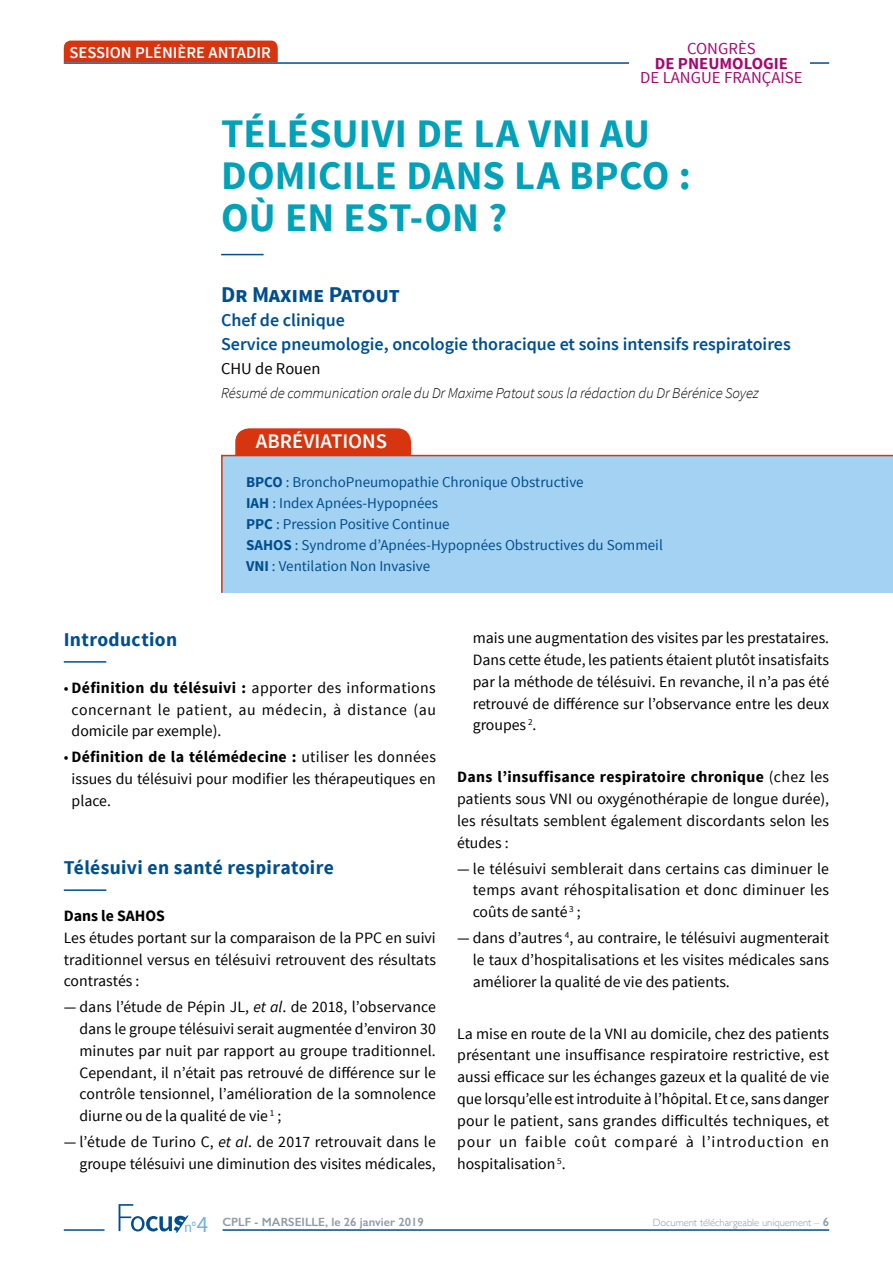
<style>
.page{position:relative;width:893px;height:1263px;background:#fff}
.page>*{position:absolute;margin:0;border:0;box-sizing:border-box;transform-origin:0 0}
.t1{font:700 40.5px/42px "Source Sans Pro";letter-spacing:.005em;color:#00a1b9}
.t2{font:700 22.5px "Source Sans Pro";letter-spacing:-.01em;color:#004e8e}
.t3{font:600 20.7px "Source Sans Pro";color:#fff}
.t4{font:700 19.5px "Source Sans Pro";letter-spacing:.02em;color:#004e8e}
.t5{font:600 18px/24px "Source Sans Pro";color:#004e8e}
.t6{font:16.65px "Source Sans Pro";color:#a5096e}
.t7{font:700 16.65px "Source Sans Pro";color:#a5096e}
.t8{font:600 16.5px "Source Sans Pro";color:#fff}
.t9{font:16.5px "Source Sans Pro";color:#000}
.t10{font:15.75px/21.8px "Source Sans Pro";color:#000;text-align:justify}
.t11{font:700 15.75px "Source Sans Pro";color:#000}
.t12{font:15px/21px "Source Sans Pro";color:#004e8e}
.t13{font:italic 300 15px "Source Sans Pro";letter-spacing:-.01em;color:#000}
.t14{font:600 12px "Gill Sans";color:#909ba5}
.t15{font:300 10.5px "Gill Sans";color:#909ba5}
.s1{font-weight:700}
.s2{font-style:italic}
.s3{font-family:"Source Sans Pro";font-weight:400;font-size:14.7px;color:#71b2e2}
.s4{font-family:"Source Sans Pro";font-weight:400;font-size:23.25px;color:#71b2e2}
.s5{font-weight:600;font-size:12px}
</style>
<div class="page">
<hr style="left:223px;top:1229px;width:606px;height:2px;background:#004e8e">
<hr style="left:64px;top:1229px;width:41px;height:2px;background:#004e8e">
<svg style="left:119px;top:1204px;width:70px;height:28px"></svg>
<div style="left:235px;top:428px;width:176px;height:53px;background:#d63510;border-radius:14px"></div>
<div style="left:221px;top:454px;width:672px;height:139px;background:#a4d2f2"></div>
<hr style="left:221px;top:254px;width:43px;height:1px;background:#004e8e">
<hr style="left:64px;top:661px;width:42px;height:2px;background:#004e8e">
<hr style="left:64px;top:889px;width:42px;height:2px;background:#004e8e">
<hr style="left:64px;top:62px;width:765px;height:2px;background:#004e8e">
<div style="left:629px;top:44px;width:181px;height:37px;background:#fff"></div>
<div style="left:64px;top:41px;width:214px;height:21px;background:#d63510"></div>
<p class="t8" style="left:70px;top:42px;width:203px">SESSION PLÉNIÈRE ANTADIR</p>
<p class="t6" style="left:687px;top:38px;width:70px">CONGRÈS</p>
<p class="t7" style="left:655px;top:52px;width:135px">DE PNEUMOLOGIE</p>
<p class="t6" style="left:640px;top:68px;width:164px">DE LANGUE FRANÇAISE</p>
<h1 class="t1" style="left:221px;top:114px;width:471px">TÉLÉSUIVI DE LA VNI AU<br>DOMICILE DANS LA BPCO :<br>OÙ EN EST-ON ?</h1>
<h2 class="t2" style="left:221px;top:280px;width:180px">Dr Maxime Patout</h2>
<p class="t5" style="left:221px;top:308px;width:571px">Chef de clinique<br>Service pneumologie, oncologie thoracique et soins intensifs respiratoires</p>
<p class="t9" style="left:221px;top:358px;width:101px">CHU de Rouen</p>
<p class="t13" style="left:221px;top:384px;width:539px">Résumé de communication orale du Dr Maxime Patout sous la rédaction du Dr Bérénice Soyez</p>
<h3 class="t3" style="left:256px;top:428px;width:133px">ABRÉVIATIONS</h3>
<p class="t12" style="left:246px;top:471px;width:418px"><span class="s1">BPCO</span> : BronchoPneumopathie Chronique Obstructive<br><span class="s1">IAH</span> : Index Apnées-Hypopnées<br><span class="s1">PPC</span> : Pression Positive Continue<br><span class="s1">SAHOS</span> : Syndrome d’Apnées-Hypopnées Obstructives du Sommeil <span class="s1">VNI</span> : Ventilation Non Invasive</p>
<p class="t4" style="left:64px;top:627px;width:115px">Introduction</p>
<p class="t10" style="left:72px;top:677px;width:366px;text-indent:-8px">• <span class="s1">Définition du télésuivi :</span> apporter des informations concernant le patient, au médecin, à distance (au domicile par exemple).</p>
<p class="t10" style="left:72px;top:746px;width:366px;text-indent:-8px">• <span class="s1">Définition de la télémédecine :</span> utiliser les données issues du télésuivi pour modifier les thérapeutiques en place.</p>
<p class="t4" style="left:64px;top:855px;width:272px">Télésuivi en santé respiratoire</p>
<p class="t11" style="left:64px;top:906px;width:103px">Dans le SAHOS</p>
<p class="t10" style="left:64px;top:927px;width:374px">Les études portant sur la comparaison de la PPC en suivi traditionnel versus en télésuivi retrouvent des résultats contrastés :</p>
<p class="t10" style="left:79px;top:996px;width:358px;text-indent:-16px">— dans l’étude de Pépin JL, <span class="s2">et al</span>. de 2018, l’observance dans le groupe télésuivi serait augmentée d’environ 30 minutes par nuit par rapport au groupe traditionnel.<br>Cependant, il n’était pas retrouvé de différence sur le contrôle tensionnel, l’amélioration de la somnolence diurne ou de la qualité de vie <sup>1</sup> ;</p>
<p class="t10" style="left:64px;top:1131px;width:374px;text-align:right">— l’étude de Turino C, <span class="s2">et al</span>. de 2017 retrouvait dans le groupe télésuivi une diminution des visites médicales,</p>
<p class="t14" style="left:184px;top:1215px;width:241px"><span class="s3">n°</span><span class="s4">4</span> CPLF - MARSEILLE, le 26 janvier 2019</p>
<p class="t10" style="left:473px;top:627px;width:358px">mais une augmentation des visites par les prestataires.<br>Dans cette étude, les patients étaient plutôt insatisfaits par la méthode de télésuivi. En revanche, il n’a pas été retrouvé de différence sur l’observance entre les deux groupes <sup>2</sup>.</p>
<p class="t10" style="left:457px;top:766px;width:374px"><span class="s1">Dans l’insuffisance respiratoire chronique</span> (chez les patients sous VNI ou oxygénothérapie de longue durée), les résultats semblent également discordants selon les études :</p>
<p class="t10" style="left:473px;top:858px;width:358px;text-indent:-16px">— le télésuivi semblerait dans certains cas diminuer le temps avant réhospitalisation et donc diminuer les coûts de santé <sup>3</sup> ;</p>
<p class="t10" style="left:473px;top:927px;width:358px;text-indent:-16px">— dans d’autres <sup>4</sup>, au contraire, le télésuivi augmenterait le taux d’hospitalisations et les visites médicales sans améliorer la qualité de vie des patients.</p>
<p class="t10" style="left:457px;top:1023px;width:374px">La mise en route de la VNI au domicile, chez des patients présentant une insuffisance respiratoire restrictive, est aussi efficace sur les échanges gazeux et la qualité de vie que lorsqu’elle est introduite à l’hôpital. Et ce, sans danger pour le patient, sans grandes difficultés techniques, et pour un faible coût comparé à l’introduction en hospitalisation <sup>5</sup>.</p>
<p class="t15" style="left:653px;top:1214px;width:178px">Document téléchargeable uniquement – <span class="s5">6</span></p>
</div>
